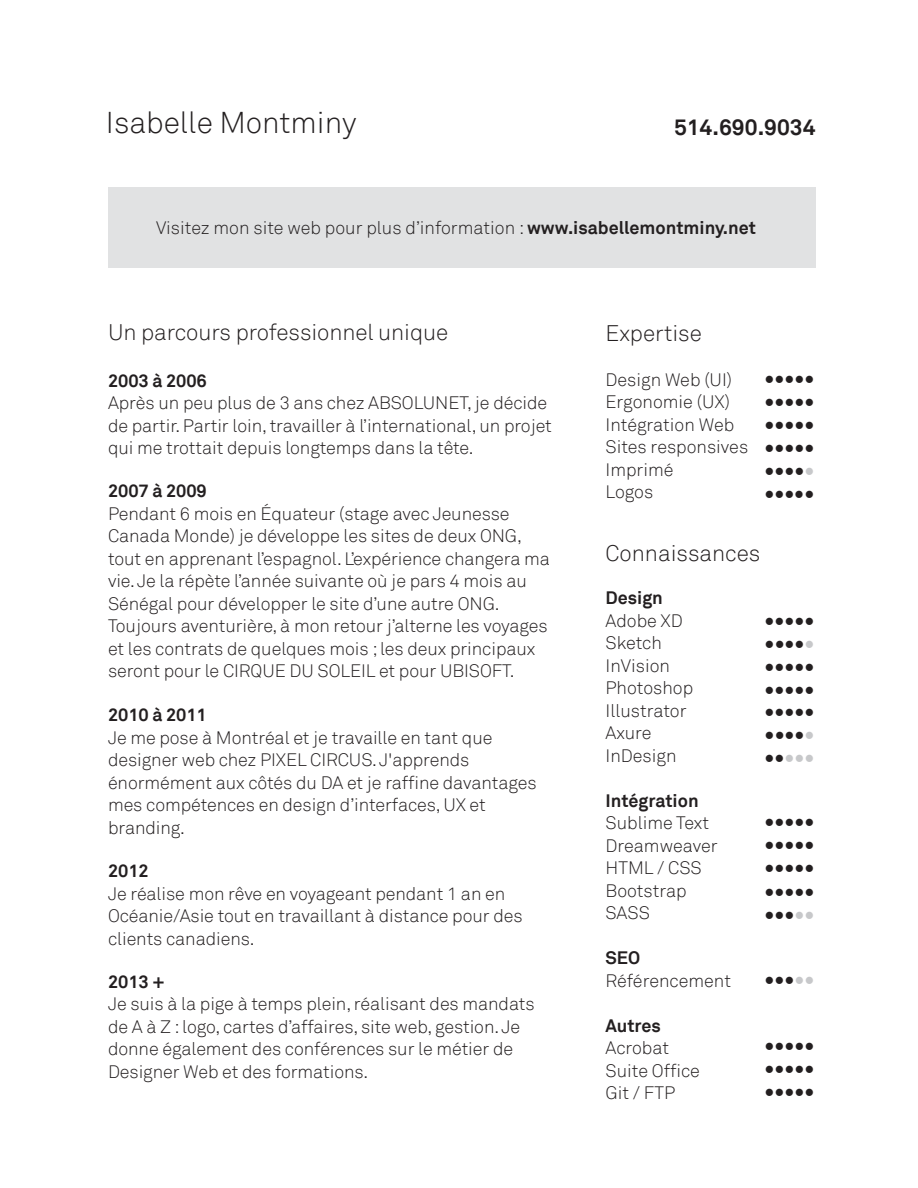
<style>
.page{position:relative;width:918px;height:1188px;background:#fff}
.page>*{position:absolute;margin:0;border:0;box-sizing:border-box;transform-origin:0 0}
.t1{font:300 30px "Akkurat";color:#231f20}
.t2{font:300 22.5px "Akkurat";letter-spacing:-.005em;color:#231f20}
.t3{font:700 22.5px "Akkurat";color:#231f20}
.t4{font:300 18px/22.5px "Akkurat";letter-spacing:-.005em;color:#231f20}
.t5{font:700 18px "Akkurat";letter-spacing:-.005em;color:#231f20}
.t6{font:16.5px "Georgia";color:#231f20}
.t7{font:16.5px "Georgia";color:#c7c8ca}
.s1{font-weight:700}
.s2{color:#c7c8ca}
.s3{color:#231f20}
</style>
<div class="page">
<div style="left:108px;top:187px;width:708px;height:81px;background:#dbdcde"></div>
<h1 class="t1" style="left:106px;top:105px;width:252px">Isabelle Montminy</h1>
<p class="t3" style="left:674px;top:113px;width:143px">514.690.9034</p>
<p class="t4" style="left:156px;top:217px;width:601px">Visitez mon site web pour plus d’information : <span class="s1">www.isabellemontminy.net</span></p>
<p class="t2" style="left:108px;top:319px;width:342px">Un parcours professionnel unique</p>
<p class="t5" style="left:108px;top:369px;width:100px">2003 à 2006</p>
<p class="t4" style="left:108px;top:392px;width:445px">Après un peu plus de 3 ans chez ABSOLUNET, je décide de partir. Partir loin, travailler à l’international, un projet qui me trottait depuis longtemps dans la tête.</p>
<p class="t5" style="left:108px;top:480px;width:100px">2007 à 2009</p>
<p class="t4" style="left:108px;top:503px;width:443px">Pendant 6 mois en Équateur (stage avec Jeunesse Canada Monde) je développe les sites de deux ONG, tout en apprenant l’espagnol. L’expérience changera ma vie. Je la répète l’année suivante où je pars 4 mois au Sénégal pour développer le site d’une autre ONG.<br>Toujours aventurière, à mon retour j’alterne les voyages et les contrats de quelques mois ; les deux principaux seront pour le CIRQUE DU SOLEIL et pour UBISOFT.</p>
<p class="t5" style="left:108px;top:704px;width:100px">2010 à 2011</p>
<p class="t4" style="left:108px;top:727px;width:430px">Je me pose à Montréal et je travaille en tant que designer web chez PIXEL CIRCUS. J'apprends énormément aux côtés du DA et je raffine davantages mes compétences en design d’interfaces, UX et branding.</p>
<p class="t5" style="left:108px;top:859px;width:42px">2012</p>
<p class="t4" style="left:108px;top:882px;width:416px">Je réalise mon rêve en voyageant pendant 1 an en<br>Océanie/Asie tout en travaillant à distance pour des clients canadiens.</p>
<p class="t5" style="left:108px;top:970px;width:58px">2013 +</p>
<p class="t4" style="left:108px;top:993px;width:428px">Je suis à la pige à temps plein, réalisant des mandats de A à Z : logo, cartes d’affaires, site web, gestion. Je donne également des conférences sur le métier de Designer Web et des formations.</p>
<p class="t2" style="left:606px;top:320px;width:98px">Expertise</p>
<p class="t4" style="left:606px;top:369px;width:144px">Design Web (UI)<br>Ergonomie (UX)<br>Intégration Web<br>Sites responsives<br>Imprimé<br>Logos</p>
<p class="t6" style="left:764px;top:368px;width:51px">●●●●●</p>
<p class="t6" style="left:764px;top:391px;width:51px">●●●●●</p>
<p class="t6" style="left:764px;top:414px;width:51px">●●●●●</p>
<p class="t6" style="left:764px;top:437px;width:51px">●●●●●</p>
<p class="t6" style="left:764px;top:460px;width:51px">●●●●<span class="s2">●</span></p>
<p class="t6" style="left:764px;top:484px;width:51px">●●●●●</p>
<p class="t2" style="left:606px;top:540px;width:156px">Connaissances</p>
<p class="t5" style="left:606px;top:587px;width:59px">Design</p>
<p class="t4" style="left:606px;top:610px;width:89px">Adobe XD<br>Sketch<br>InVision<br>Photoshop<br>Illustrator<br>Axure<br>InDesign</p>
<p class="t5" style="left:606px;top:789px;width:95px">Intégration</p>
<p class="t4" style="left:606px;top:812px;width:114px">Sublime Text<br>Dreamweaver<br>HTML / CSS<br>Bootstrap<br>SASS</p>
<p class="t5" style="left:606px;top:947px;width:36px">SEO</p>
<p class="t4" style="left:606px;top:970px;width:127px">Référencement</p>
<p class="t5" style="left:606px;top:1014px;width:57px">Autres</p>
<p class="t4" style="left:606px;top:1037px;width:96px">Acrobat<br>Suite Office<br>Git / FTP</p>
<p class="t6" style="left:764px;top:611px;width:51px">●●●●●</p>
<p class="t6" style="left:764px;top:656px;width:51px">●●●●●</p>
<p class="t6" style="left:764px;top:679px;width:51px">●●●●●</p>
<p class="t6" style="left:764px;top:702px;width:51px">●●●●●</p>
<p class="t6" style="left:765px;top:633px;width:51px">●●●●<span class="s2">●</span></p>
<p class="t6" style="left:765px;top:724px;width:51px">●●●●<span class="s2">●</span></p>
<p class="t7" style="left:764px;top:747px;width:51px"><span class="s3">●●</span>●●●</p>
<p class="t6" style="left:764px;top:811px;width:51px">●●●●●</p>
<p class="t6" style="left:764px;top:834px;width:51px">●●●●●</p>
<p class="t6" style="left:764px;top:858px;width:51px">●●●●●</p>
<p class="t6" style="left:764px;top:881px;width:51px">●●●●●</p>
<p class="t6" style="left:765px;top:904px;width:51px">●●●<span class="s2">●●</span></p>
<p class="t6" style="left:765px;top:970px;width:51px">●●●<span class="s2">●●</span></p>
<p class="t6" style="left:764px;top:1035px;width:51px">●●●●●</p>
<p class="t6" style="left:764px;top:1059px;width:51px">●●●●●</p>
<p class="t6" style="left:764px;top:1081px;width:51px">●●●●●</p>
</div>
